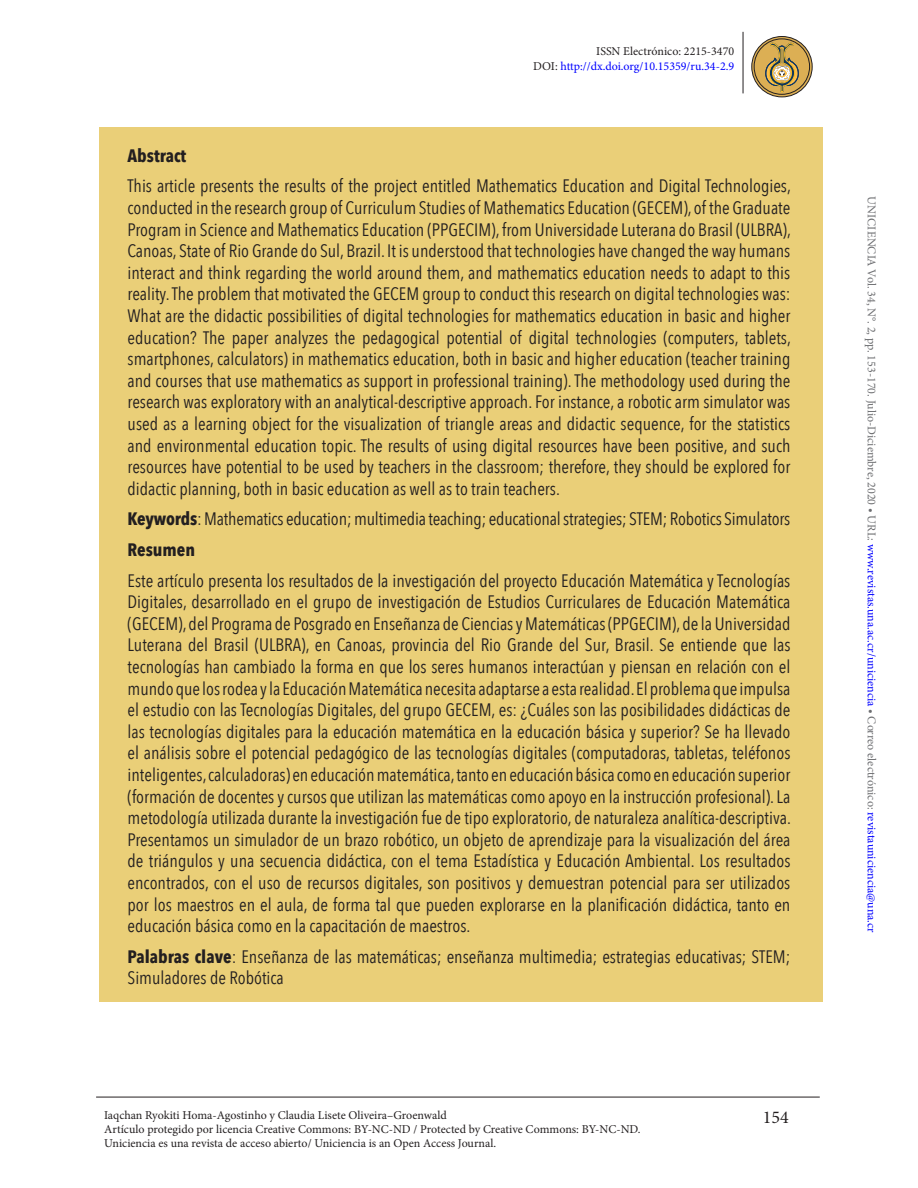
<style>
.page{position:relative;width:918px;height:1188px;background:#fff}
.page>*{position:absolute;margin:0;border:0;box-sizing:border-box;transform-origin:0 0}
.resumen{font:18px/21.6px "Avenir Next Condensed";color:#231f20;text-align:justify}
.resumen-2{font:700 18px "Avenir Next Condensed";color:#231f20}
.t1{font:18px "Minion Pro";color:#231f20}
.t2{font:12px/14.4px "Minion Pro";color:#231f20}
.t3{font:12px "Minion Pro";color:#6c6d70}
.t4{font:12px/14.4px "Minion Pro";color:#00f;text-align:right}
.s1{color:#231f20}
.s2{font-weight:700}
.s3{color:#00f}
</style>
<div class="page">
<hr style="left:743px;top:32px;width:1px;height:61px;background:#231f20">
<hr style="left:96px;top:1097px;width:724px;height:1px;background:#231f20">
<svg style="left:752px;top:37px;width:60px;height:60px"></svg>
<div style="left:754px;top:39px;width:56px;height:56px;border:1px solid #231f20;border-radius:50%"></div>
<div style="left:751px;top:36px;width:62px;height:61px;border:1px solid #231f20;border-radius:50%"></div>
<svg style="left:765px;top:42px;width:34px;height:50px"></svg>
<div style="left:99px;top:128px;width:724px;height:874px;background:#eacf78"></div>
<p class="t4" style="left:533px;top:45px;width:203px"><span class="s1">ISSN Electrónico: 2215-3470<br>DOI:</span> http://dx.doi.org/10.15359/ru.34-2.9</p>
<p class="resumen-2" style="left:128px;top:144px;width:60px">Abstract</p>
<p class="resumen" style="left:128px;top:174px;width:665px">This article presents the results of the project entitled Mathematics Education and Digital Technologies, conducted in the research group of Curriculum Studies of Mathematics Education (GECEM), of the Graduate Program in Science and Mathematics Education (PPGECIM), from Universidade Luterana do Brasil (ULBRA), Canoas, State of Rio Grande do Sul, Brazil. It is understood that technologies have changed the way humans interact and think regarding the world around them, and mathematics education needs to adapt to this reality. The problem that motivated the GECEM group to conduct this research on digital technologies was:<br>What are the didactic possibilities of digital technologies for mathematics education in basic and higher education? The paper analyzes the pedagogical potential of digital technologies (computers, tablets, smartphones, calculators) in mathematics education, both in basic and higher education (teacher training and courses that use mathematics as support in professional training). The methodology used during the research was exploratory with an analytical-descriptive approach. For instance, a robotic arm simulator was used as a learning object for the visualization of triangle areas and didactic sequence, for the statistics and environmental education topic. The results of using digital resources have been positive, and such resources have potential to be used by teachers in the classroom; therefore, they should be explored for didactic planning, both in basic education as well as to train teachers.</p>
<p class="resumen" style="left:128px;top:507px;width:664px"><span class="s2">Keywords</span>: Mathematics education; multimedia teaching; educational strategies; STEM; Robotics Simulators</p>
<p class="resumen-2" style="left:128px;top:539px;width:69px">Resumen</p>
<p class="resumen" style="left:128px;top:569px;width:665px">Este artículo presenta los resultados de la investigación del proyecto Educación Matemática y Tecnologías Digitales, desarrollado en el grupo de investigación de Estudios Curriculares de Educación Matemática (GECEM), del Programa de Posgrado en Enseñanza de Ciencias y Matemáticas (PPGECIM), de la Universidad Luterana del Brasil (ULBRA), en Canoas, provincia del Rio Grande del Sur, Brasil. Se entiende que las tecnologías han cambiado la forma en que los seres humanos interactúan y piensan en relación con el mundo que los rodea y la Educación Matemática necesita adaptarse a esta realidad. El problema que impulsa el estudio con las Tecnologías Digitales, del grupo GECEM, es: ¿Cuáles son las posibilidades didácticas de las tecnologías digitales para la educación matemática en la educación básica y superior? Se ha llevado el análisis sobre el potencial pedagógico de las tecnologías digitales (computadoras, tabletas, teléfonos inteligentes, calculadoras) en educación matemática, tanto en educación básica como en educación superior (formación de docentes y cursos que utilizan las matemáticas como apoyo en la instrucción profesional). La metodología utilizada durante la investigación fue de tipo exploratorio, de naturaleza analítica-descriptiva.<br>Presentamos un simulador de un brazo robótico, un objeto de aprendizaje para la visualización del área de triángulos y una secuencia didáctica, con el tema Estadística y Educación Ambiental. Los resultados encontrados, con el uso de recursos digitales, son positivos y demuestran potencial para ser utilizados por los maestros en el aula, de forma tal que pueden explorarse en la planificación didáctica, tanto en educación básica como en la capacitación de maestros.</p>
<p class="resumen" style="left:128px;top:945px;width:664px"><span class="s2">Palabras clave</span>: Enseñanza de las matemáticas; enseñanza multimedia; estrategias educativas; STEM;<br>Simuladores de Robótica</p>
<p class="t2" style="left:104px;top:1108px;width:538px">Iaqchan Ryokiti Homa-Agostinho y Claudia Lisete Oliveira–Groenwald<br>Artículo protegido por licencia Creative Commons: BY-NC-ND / Protected by Creative Commons: BY-NC-ND.<br>Uniciencia es una revista de acceso abierto/ Uniciencia is an Open Access Journal.</p>
<p class="t1" style="left:763px;top:1105px;width:27px">154</p>
<p class="t3" style="left:880px;top:196px;width:738px;rotate:90deg">UNICIENCIA Vol. 34, N°. 2, pp. 153-170. Julio-Diciembre, 2020 • URL: <span class="s3">www.revistas.una.ac.cr/uniciencia</span> • Correo electrónico: <span class="s3">revistauniciencia@una.cr</span></p>
</div>
